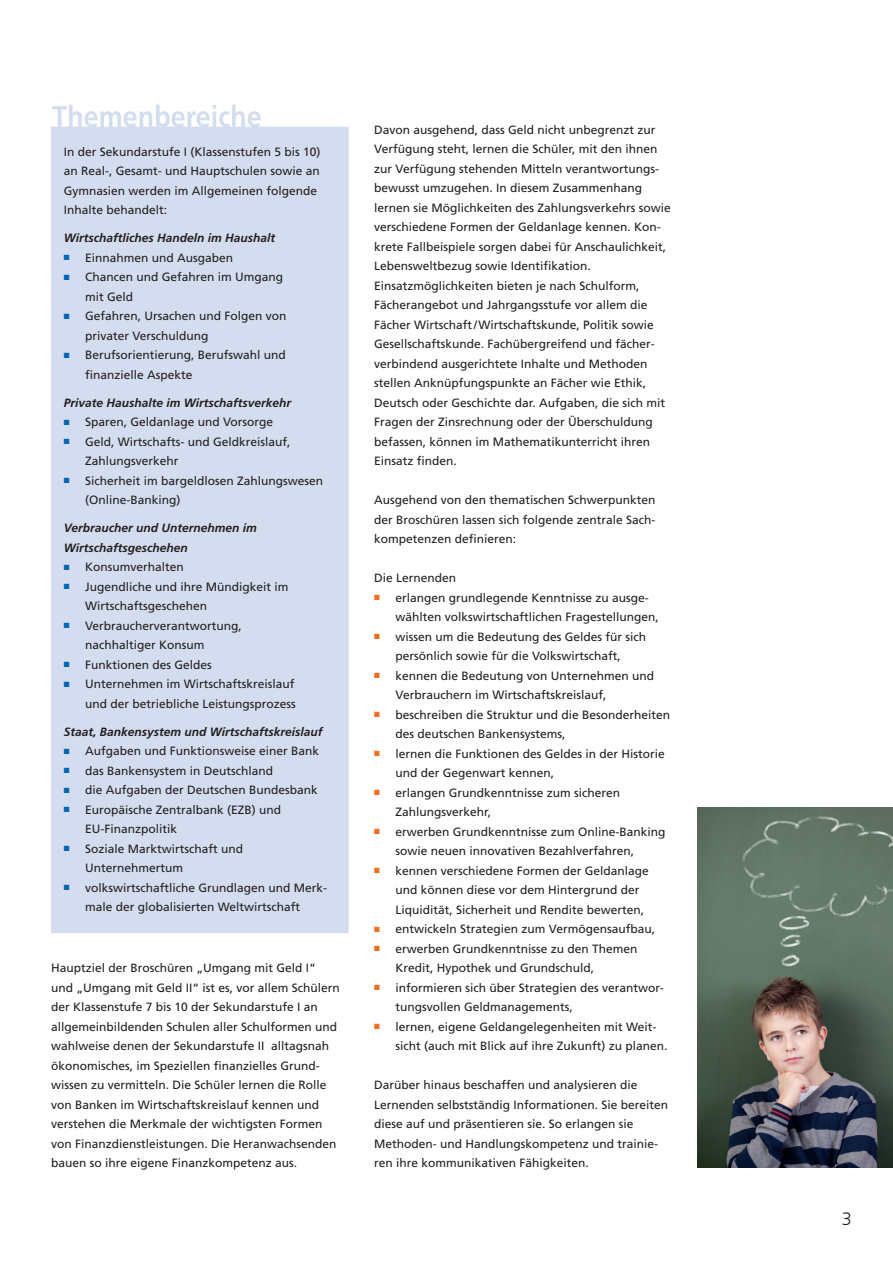
<style>
.page{position:relative;width:893px;height:1263px;background:#fff}
.page>*{position:absolute;margin:0;border:0;box-sizing:border-box;transform-origin:0 0}
.t1{font:300 18px "Frutiger LT Std";color:#231f20}
.t2{font:12px/19.5px "Frutiger LT Std";color:#231f20}
.t3{font:italic 700 12px/19.5px "Frutiger LT Std";color:#231f20}
.s1{color:#0166b3}
.s2{color:#f36e21}
</style>
<div class="page">
<div style="left:51px;top:105px;width:298px;height:828px;background:#d4ddef"></div>
<img style="left:697px;top:808px;width:196px;height:359px">
<p class="t2" style="left:64px;top:142px;width:258px">In der Sekundarstufe I (Klassenstufen 5 bis 10) an Real-, Gesamt- und Hauptschulen sowie an Gymnasien werden im Allgemeinen folgende Inhalte behandelt:</p>
<p class="t3" style="left:64px;top:228px;width:213px">Wirtschaftliches Handeln im Haushalt</p>
<p class="t2" style="left:64px;top:248px;width:171px"><span class="s1">■</span> Einnahmen und Ausgaben</p>
<p class="t2" style="left:85px;top:267px;width:200px;text-indent:-21px"><span class="s1">■</span> Chancen und Gefahren im Umgang mit Geld</p>
<p class="t2" style="left:85px;top:306px;width:203px;text-indent:-21px"><span class="s1">■</span> Gefahren, Ursachen und Folgen von privater Verschuldung</p>
<p class="t2" style="left:85px;top:345px;width:202px;text-indent:-21px"><span class="s1">■</span> Berufsorientierung, Berufswahl und finanzielle Aspekte</p>
<p class="t3" style="left:64px;top:393px;width:229px">Private Haushalte im Wirtschaftsverkehr</p>
<p class="t2" style="left:64px;top:412px;width:211px"><span class="s1">■</span> Sparen, Geldanlage und Vorsorge</p>
<p class="t2" style="left:85px;top:432px;width:207px;text-indent:-21px"><span class="s1">■</span> Geld, Wirtschafts- und Geldkreislauf,<br>Zahlungsverkehr</p>
<p class="t2" style="left:85px;top:471px;width:240px;text-indent:-21px"><span class="s1">■</span> Sicherheit im bargeldlosen Zahlungswesen (Online-Banking)</p>
<p class="t3" style="left:64px;top:518px;width:194px">Verbraucher und Unternehmen im<br>Wirtschaftsgeschehen</p>
<p class="t2" style="left:64px;top:557px;width:121px"><span class="s1">■</span> Konsumverhalten</p>
<p class="t2" style="left:85px;top:577px;width:205px;text-indent:-21px"><span class="s1">■</span> Jugendliche und ihre Mündigkeit im<br>Wirtschaftsgeschehen</p>
<p class="t2" style="left:85px;top:616px;width:158px;text-indent:-21px"><span class="s1">■</span> Verbraucherverantwortung, nachhaltiger Konsum</p>
<p class="t2" style="left:64px;top:655px;width:149px"><span class="s1">■</span> Funktionen des Geldes</p>
<p class="t2" style="left:64px;top:674px;width:233px;text-align:right"><span class="s1">■</span> Unternehmen im Wirtschaftskreislauf und der betriebliche Leistungsprozess</p>
<p class="t3" style="left:64px;top:722px;width:260px">Staat, Bankensystem und Wirtschaftskreislauf</p>
<p class="t2" style="left:64px;top:741px;width:257px"><span class="s1">■</span> Aufgaben und Funktionsweise einer Bank</p>
<p class="t2" style="left:64px;top:761px;width:211px"><span class="s1">■</span> das Bankensystem in Deutschland</p>
<p class="t2" style="left:64px;top:780px;width:255px"><span class="s1">■</span> die Aufgaben der Deutschen Bundesbank</p>
<p class="t2" style="left:85px;top:800px;width:198px;text-indent:-21px"><span class="s1">■</span> Europäische Zentralbank (EZB) und<br>EU-Finanzpolitik</p>
<p class="t2" style="left:85px;top:839px;width:160px;text-indent:-21px"><span class="s1">■</span> Soziale Marktwirtschaft und<br>Unternehmertum</p>
<p class="t2" style="left:64px;top:878px;width:265px;text-align:center"><span class="s1">■</span> volkswirtschaftliche Grundlagen und Merk&shy;male der globalisierten Weltwirtschaft</p>
<p class="t2" style="left:51px;top:958px;width:290px">Hauptziel der Broschüren „Umgang mit Geld I“ und „Umgang mit Geld II“ ist es, vor allem Schülern der Klassenstufe 7 bis 10 der Sekundarstufe I an allgemeinbildenden Schulen aller Schulformen und wahlweise denen der Sekundarstufe II alltagsnah ökonomisches, im Speziellen finanzielles Grund&shy;wissen zu vermitteln. Die Schüler lernen die Rolle von Banken im Wirtschaftskreislauf kennen und verstehen die Merkmale der wichtigsten Formen von Finanzdienstleistungen. Die Heranwachsenden bauen so ihre eigene Finanzkompetenz aus.</p>
<p class="t2" style="left:374px;top:120px;width:298px">Davon ausgehend, dass Geld nicht unbegrenzt zur Verfügung steht, lernen die Schüler, mit den ihnen zur Verfügung stehenden Mitteln verantwortungs&shy;bewusst umzugehen. In diesem Zusammenhang lernen sie Möglichkeiten des Zahlungsverkehrs sowie verschiedene Formen der Geldanlage kennen. Kon&shy;krete Fallbeispiele sorgen dabei für Anschaulichkeit, Lebensweltbezug sowie Identifikation.<br>Einsatzmöglichkeiten bieten je nach Schulform, Fächerangebot und Jahrgangsstufe vor allem die Fächer Wirtschaft/Wirtschaftskunde, Politik sowie Gesellschaftskunde. Fachübergreifend und fächer&shy;verbindend ausgerichtete Inhalte und Methoden stellen Anknüpfungspunkte an Fächer wie Ethik, Deutsch oder Geschichte dar. Aufgaben, die sich mit Fragen der Zinsrechnung oder der Überschuldung befassen, können im Mathematikunterricht ihren Einsatz finden.</p>
<p class="t2" style="left:374px;top:490px;width:283px;text-align:justify">Ausgehend von den thematischen Schwerpunkten der Broschüren lassen sich folgende zentrale Sach&shy;kompetenzen definieren:</p>
<p class="t2" style="left:374px;top:568px;width:84px">Die Lernenden</p>
<p class="t2" style="left:395px;top:588px;width:265px;text-indent:-21px"><span class="s2">■</span> erlangen grundlegende Kenntnisse zu ausge&shy;wählten volkswirtschaftlichen Fragestellungen,</p>
<p class="t2" style="left:374px;top:627px;width:273px;text-align:center"><span class="s2">■</span> wissen um die Bedeutung des Geldes für sich persönlich sowie für die Volkswirtschaft,</p>
<p class="t2" style="left:395px;top:666px;width:260px;text-indent:-21px"><span class="s2">■</span> kennen die Bedeutung von Unternehmen und<br>Verbrauchern im Wirtschaftskreislauf,</p>
<p class="t2" style="left:395px;top:705px;width:276px;text-indent:-21px"><span class="s2">■</span> beschreiben die Struktur und die Besonderheiten des deutschen Bankensystems,</p>
<p class="t2" style="left:395px;top:744px;width:271px;text-indent:-21px"><span class="s2">■</span> lernen die Funktionen des Geldes in der Historie und der Gegenwart kennen,</p>
<p class="t2" style="left:395px;top:783px;width:226px;text-indent:-21px"><span class="s2">■</span> erlangen Grundkenntnisse zum sicheren<br>Zahlungsverkehr,</p>
<p class="t2" style="left:395px;top:822px;width:272px;text-indent:-21px"><span class="s2">■</span> erwerben Grundkenntnisse zum Online-Banking sowie neuen innovativen Bezahlverfahren,</p>
<p class="t2" style="left:395px;top:861px;width:255px;text-indent:-21px"><span class="s2">■</span> kennen verschiedene Formen der Geldanlage und können diese vor dem Hintergrund der<br>Liquidität, Sicherheit und Rendite bewerten,</p>
<p class="t2" style="left:374px;top:919px;width:282px"><span class="s2">■</span> entwickeln Strategien zum Vermögensaufbau,</p>
<p class="t2" style="left:395px;top:939px;width:244px;text-indent:-21px"><span class="s2">■</span> erwerben Grundkenntnisse zu den Themen<br>Kredit, Hypothek und Grundschuld,</p>
<p class="t2" style="left:395px;top:978px;width:270px;text-indent:-21px"><span class="s2">■</span> informieren sich über Strategien des verantwor&shy;tungsvollen Geldmanagements,</p>
<p class="t2" style="left:395px;top:1017px;width:274px;text-indent:-21px"><span class="s2">■</span> lernen, eigene Geldangelegenheiten mit Weit&shy;sicht (auch mit Blick auf ihre Zukunft) zu planen.</p>
<p class="t2" style="left:374px;top:1075px;width:296px">Darüber hinaus beschaffen und analysieren die Lernenden selbstständig Informationen. Sie bereiten diese auf und präsentieren sie. So erlangen sie Methoden- und Handlungskompetenz und trainie&shy;ren ihre kommunikativen Fähigkeiten.</p>
<h1 class="t1" style="left:842px;top:1209px;width:12px">3</h1>
</div>
